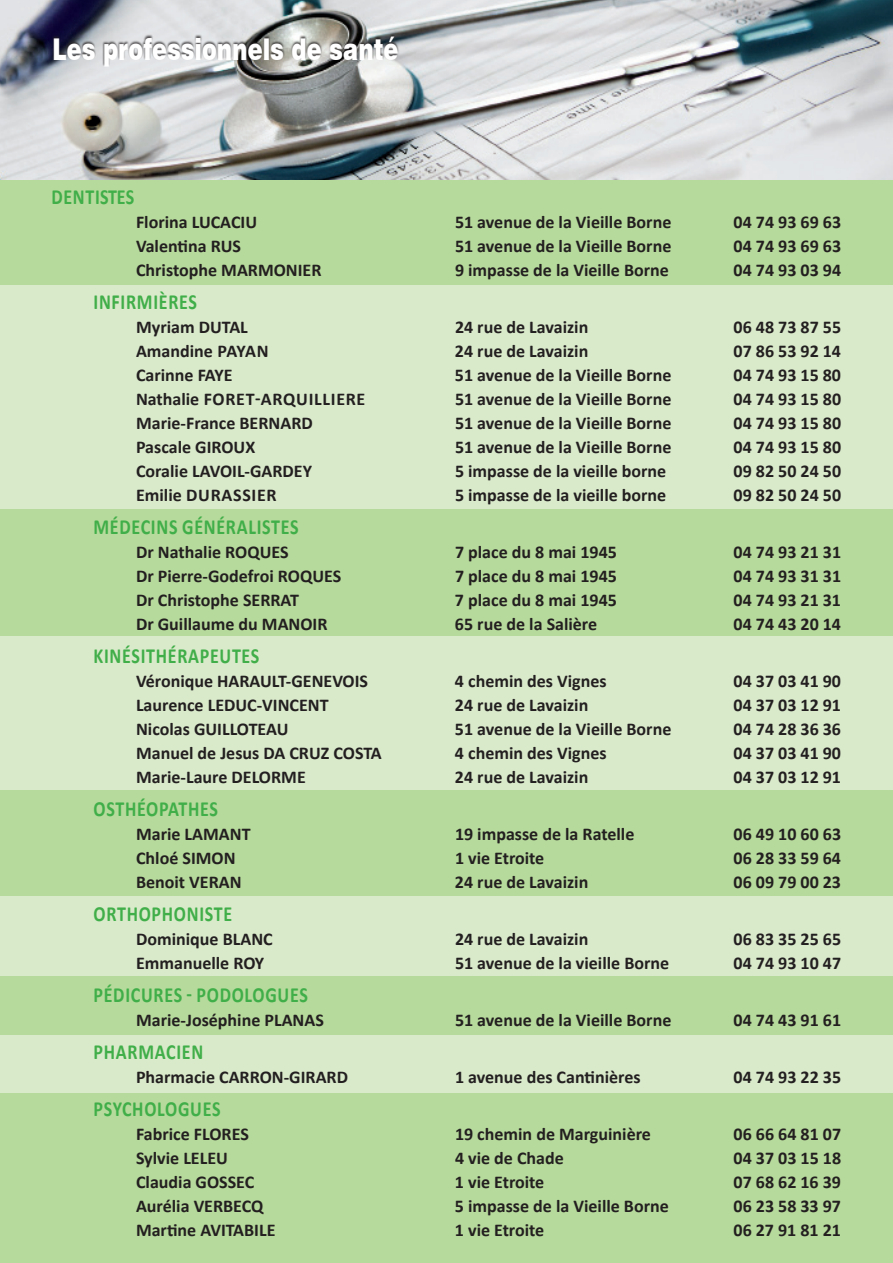
<style>
.page{position:relative;width:893px;height:1263px;background:#fff}
.page>*{position:absolute;margin:0;border:0;box-sizing:border-box;transform-origin:0 0}
.t1{font:900 30px "Swiss 721 BT";color:#fff;scale:.75 1}
.t2{font:700 21.6px "Calibri";letter-spacing:.04em;color:#40ae49;scale:.83 1}
.t3{font:700 18px "Calibri";color:#231f20}
.t4{font:700 18px "Calibri";letter-spacing:.04em;color:#231f20}
</style>
<div class="page">
<div style="left:0;top:509px;width:893px;height:127px;background:#b6da9b"></div>
<img style="left:0;top:0;width:893px;height:180px">
<div style="left:0;top:284px;width:893px;height:225px;background:#d9eaca"></div>
<div style="left:0;top:180px;width:893px;height:105px;background:#b6da9b"></div>
<div style="left:52px;top:34px;width:347px;height:32px;background:#231f20;opacity:.75"></div>
<div style="left:0;top:636px;width:893px;height:155px;background:#d9eaca"></div>
<div style="left:0;top:791px;width:893px;height:105px;background:#b6da9b"></div>
<div style="left:0;top:896px;width:893px;height:80px;background:#d9eaca"></div>
<div style="left:0;top:976px;width:893px;height:59px;background:#b6da9b"></div>
<div style="left:0;top:1035px;width:893px;height:58px;background:#d9eaca"></div>
<div style="left:0;top:1093px;width:893px;height:170px;background:#b6da9b"></div>
<h1 class="t1" style="left:53px;top:32px;width:463px">Les professionnels de santé</h1>
<p class="t2" style="left:51px;top:183px;width:100px">DentisteS</p>
<p class="t3" style="left:136px;top:210px;width:123px">Florina LUCACIU</p>
<p class="t3" style="left:455px;top:210px;width:218px">51 avenue de la Vieille Borne</p>
<p class="t3" style="left:734px;top:210px;width:109px">04 74 93 69 63</p>
<p class="t3" style="left:136px;top:234px;width:102px">Valentina RUS</p>
<p class="t3" style="left:455px;top:234px;width:218px">51 avenue de la Vieille Borne</p>
<p class="t3" style="left:734px;top:234px;width:109px">04 74 93 69 63</p>
<p class="t3" style="left:136px;top:258px;width:187px">Christophe MARMONIER</p>
<p class="t3" style="left:455px;top:258px;width:215px">9 impasse de la Vieille Borne</p>
<p class="t3" style="left:734px;top:258px;width:109px">04 74 93 03 94</p>
<p class="t2" style="left:94px;top:288px;width:126px">Infirmières</p>
<p class="t3" style="left:136px;top:315px;width:113px">Myriam DUTAL</p>
<p class="t3" style="left:455px;top:315px;width:135px">24 rue de Lavaizin</p>
<p class="t3" style="left:734px;top:315px;width:109px">06 48 73 87 55</p>
<p class="t3" style="left:136px;top:339px;width:134px">Amandine Payan</p>
<p class="t3" style="left:455px;top:339px;width:135px">24 rue de Lavaizin</p>
<p class="t3" style="left:734px;top:339px;width:109px">07 86 53 92 14</p>
<p class="t3" style="left:136px;top:363px;width:86px">Carinne FAYE</p>
<p class="t3" style="left:455px;top:363px;width:218px">51 avenue de la Vieille Borne</p>
<p class="t3" style="left:734px;top:363px;width:109px">04 74 93 15 80</p>
<p class="t3" style="left:51px;top:387px;width:33px">N</p>
<p class="t4" style="left:148px;top:387px;width:219px">athalie Foret-Arquilliere</p>
<p class="t3" style="left:455px;top:387px;width:218px">51 avenue de la Vieille Borne</p>
<p class="t3" style="left:734px;top:387px;width:109px">04 74 93 15 80</p>
<p class="t3" style="left:136px;top:411px;width:178px">Marie-France BERNARD</p>
<p class="t3" style="left:455px;top:411px;width:218px">51 avenue de la Vieille Borne</p>
<p class="t3" style="left:734px;top:411px;width:109px">04 74 93 15 80</p>
<p class="t3" style="left:136px;top:435px;width:121px">Pascale GIROUX</p>
<p class="t3" style="left:455px;top:435px;width:218px">51 avenue de la Vieille Borne</p>
<p class="t3" style="left:734px;top:435px;width:109px">04 74 93 15 80</p>
<p class="t3" style="left:136px;top:459px;width:168px">Coralie LAVOIL-GARDEY</p>
<p class="t3" style="left:455px;top:459px;width:213px">5 impasse de la vieille borne</p>
<p class="t3" style="left:734px;top:459px;width:109px">09 82 50 24 50</p>
<p class="t3" style="left:51px;top:483px;width:33px">E</p>
<p class="t3" style="left:145px;top:483px;width:66px">milie Dura</p>
<p class="t3" style="left:233px;top:483px;width:40px">ssier</p>
<p class="t3" style="left:455px;top:483px;width:213px">5 impasse de la vieille borne</p>
<p class="t3" style="left:734px;top:483px;width:109px">09 82 50 24 50</p>
<p class="t2" style="left:94px;top:513px;width:249px">Médecins généralistes</p>
<p class="t3" style="left:136px;top:540px;width:142px">Dr Nathalie ROQUES</p>
<p class="t3" style="left:455px;top:540px;width:163px">7 place du 8 mai 1945</p>
<p class="t3" style="left:734px;top:540px;width:109px">04 74 93 21 31</p>
<p class="t3" style="left:136px;top:564px;width:195px">Dr Pierre-Godefroi ROQUES</p>
<p class="t3" style="left:455px;top:564px;width:163px">7 place du 8 mai 1945</p>
<p class="t3" style="left:734px;top:564px;width:109px">04 74 93 31 31</p>
<p class="t3" style="left:136px;top:588px;width:160px">Dr Christophe SERRAT</p>
<p class="t3" style="left:455px;top:588px;width:163px">7 place du 8 mai 1945</p>
<p class="t3" style="left:734px;top:588px;width:109px">04 74 93 21 31</p>
<p class="t3" style="left:136px;top:612px;width:193px">Dr Guillaume du MANOIR</p>
<p class="t3" style="left:455px;top:612px;width:144px">65 rue de la Salière</p>
<p class="t3" style="left:734px;top:612px;width:109px">04 74 43 20 14</p>
<p class="t2" style="left:94px;top:642px;width:201px">Kinésithérapeutes</p>
<p class="t3" style="left:136px;top:669px;width:224px">Véronique HARAULT-GENEVOIS</p>
<p class="t3" style="left:455px;top:669px;width:153px">4 chemin des Vignes</p>
<p class="t3" style="left:734px;top:669px;width:109px">04 37 03 41 90</p>
<p class="t3" style="left:136px;top:693px;width:172px">Laurence LEDUC-VINCENT</p>
<p class="t3" style="left:455px;top:693px;width:135px">24 rue de Lavaizin</p>
<p class="t3" style="left:734px;top:693px;width:109px">04 37 03 12 91</p>
<p class="t3" style="left:51px;top:717px;width:33px">N</p>
<p class="t3" style="left:148px;top:717px;width:142px">icolas GUILLOTEAU</p>
<p class="t3" style="left:455px;top:717px;width:218px">51 avenue de la Vieille Borne</p>
<p class="t3" style="left:734px;top:717px;width:109px">04 74 28 36 36</p>
<p class="t3" style="left:136px;top:741px;width:247px">Manuel de Jesus DA CRUZ COSTA</p>
<p class="t3" style="left:455px;top:741px;width:153px">4 chemin des Vignes</p>
<p class="t3" style="left:734px;top:741px;width:109px">04 37 03 41 90</p>
<p class="t3" style="left:136px;top:765px;width:166px">Marie-Laure DELORME</p>
<p class="t3" style="left:455px;top:765px;width:135px">24 rue de Lavaizin</p>
<p class="t3" style="left:734px;top:765px;width:109px">04 37 03 12 91</p>
<p class="t2" style="left:94px;top:795px;width:151px">Osthéopathes</p>
<p class="t3" style="left:136px;top:822px;width:102px">Marie LAMANT</p>
<p class="t3" style="left:455px;top:822px;width:181px">19 impasse de la Ratelle</p>
<p class="t3" style="left:734px;top:822px;width:109px">06 49 10 60 63</p>
<p class="t3" style="left:136px;top:846px;width:94px">Chloé SI MON</p>
<p class="t3" style="left:455px;top:846px;width:91px">1 vie Etroite</p>
<p class="t3" style="left:734px;top:846px;width:109px">06 28 33 59 64</p>
<p class="t3" style="left:136px;top:870px;width:101px">Benoit VERAN</p>
<p class="t3" style="left:455px;top:870px;width:135px">24 rue de Lavaizin</p>
<p class="t3" style="left:734px;top:870px;width:109px">06 09 79 00 23</p>
<p class="t2" style="left:94px;top:900px;width:169px">Orthophoniste</p>
<p class="t3" style="left:136px;top:927px;width:138px">Dominique BLANC</p>
<p class="t3" style="left:455px;top:927px;width:135px">24 rue de Lavaizin</p>
<p class="t3" style="left:734px;top:927px;width:109px">06 83 35 25 65</p>
<p class="t3" style="left:51px;top:951px;width:33px">E</p>
<p class="t3" style="left:145px;top:951px;width:121px">mmanuelle ROY</p>
<p class="t3" style="left:455px;top:951px;width:216px">51 avenue de la vieille Borne</p>
<p class="t3" style="left:734px;top:951px;width:109px">04 74 93 10 47</p>
<p class="t2" style="left:94px;top:981px;width:139px">Pédicures - podologu</p>
<p class="t2" style="left:290px;top:981px;width:23px">es</p>
<p class="t3" style="left:136px;top:1008px;width:185px">Marie-Joséphine PLANAS</p>
<p class="t3" style="left:455px;top:1008px;width:218px">51 avenue de la Vieille Borne</p>
<p class="t3" style="left:734px;top:1008px;width:109px">04 74 43 91 61</p>
<p class="t2" style="left:94px;top:1038px;width:43px">Pharmac</p>
<p class="t2" style="left:176px;top:1038px;width:34px">ien</p>
<p class="t3" style="left:136px;top:1065px;width:213px">Pharmacie CARRON-GIRARD</p>
<p class="t3" style="left:455px;top:1065px;width:187px">1 avenue des Cantinières</p>
<p class="t3" style="left:734px;top:1065px;width:109px">04 74 93 22 35</p>
<p class="t2" style="left:94px;top:1095px;width:76px">Psychologu</p>
<p class="t2" style="left:203px;top:1095px;width:23px">es</p>
<p class="t3" style="left:136px;top:1122px;width:102px">Fabrice FLORES</p>
<p class="t3" style="left:455px;top:1122px;width:197px">19 chemin de Marguinière</p>
<p class="t3" style="left:734px;top:1122px;width:109px">06 66 64 81 07</p>
<p class="t3" style="left:51px;top:1146px;width:33px">S</p>
<p class="t3" style="left:144px;top:1146px;width:85px">ylvie LELEU</p>
<p class="t3" style="left:455px;top:1146px;width:110px">4 vie de Chade</p>
<p class="t3" style="left:734px;top:1146px;width:109px">04 37 03 15 18</p>
<p class="t3" style="left:136px;top:1170px;width:120px">Claudia GOSSEC</p>
<p class="t3" style="left:455px;top:1170px;width:91px">1 vie Etroite</p>
<p class="t3" style="left:733px;top:1170px;width:109px">07 68 62 16 39</p>
<p class="t3" style="left:136px;top:1194px;width:123px">Aurélia VERBECQ</p>
<p class="t3" style="left:455px;top:1194px;width:215px">5 impasse de la Vieille Borne</p>
<p class="t3" style="left:733px;top:1194px;width:109px">06 23 58 33 97</p>
<p class="t3" style="left:136px;top:1218px;width:136px">Martine AVITABILE</p>
<p class="t3" style="left:455px;top:1218px;width:91px">1 vie Etroite</p>
<p class="t3" style="left:733px;top:1218px;width:109px">06 27 91 81 21</p>
</div>
